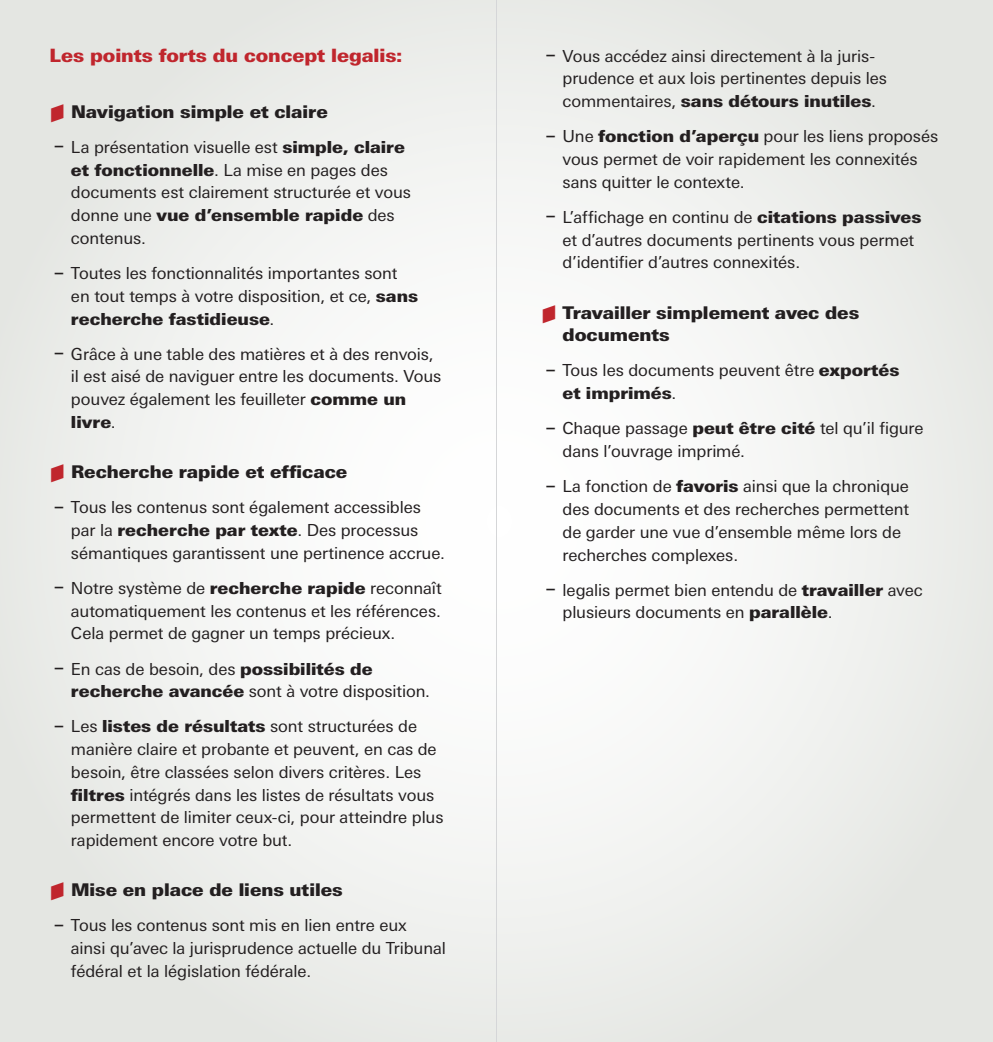
<style>
.page{position:relative;width:993px;height:1042px;background:#fff}
.page>*{position:absolute;margin:0;border:0;box-sizing:border-box;transform-origin:0 0}
.t1{font:900 18.38px "Linotype Univers Basic";letter-spacing:-.005em;color:#c0262d}
.t2{font:900 17.5px/22.8px "Linotype Univers Basic";color:#231f20}
.t3{font:16.62px/22.8px "Linotype Univers Basic";letter-spacing:-.005em;color:#231f20}
.s1{font-size:21.88px}
.s2{font-weight:900}
</style>
<div class="page">
<div style="left:0;top:0;width:496px;height:1042px;background:linear-gradient(to right,#e6e7e4,#f9f9f8)"></div>
<div style="left:496px;top:0;width:496px;height:1042px;background:linear-gradient(to right,#f9f9f9,#e6e8e4)"></div>
<hr style="left:496px;top:0;width:1px;height:1042px;background:#d5d6d8">
<svg style="left:51px;top:104px;width:13px;height:18px"></svg>
<svg style="left:51px;top:464px;width:13px;height:18px"></svg>
<svg style="left:51px;top:882px;width:13px;height:18px"></svg>
<svg style="left:542px;top:305px;width:13px;height:18px"></svg>
<p class="t1" style="left:50px;top:44px;width:354px">Les points forts du concept legalis:</p>
<p class="t2" style="left:71px;top:100px;width:258px">Navigation simple et claire</p>
<p class="t3" style="left:71px;top:136px;width:341px;text-indent:-17px"><span class="s1">−</span> La présentation visuelle est <span class="s2">simple, claire et fonctionnelle</span>. La mise en pages des documents est clairement structurée et vous donne une <span class="s2">vue d’ensemble rapide</span> des contenus.</p>
<p class="t3" style="left:71px;top:262px;width:348px;text-indent:-17px"><span class="s1">−</span> Toutes les fonctionnalités importantes sont en tout temps à votre disposition, et ce, <span class="s2">sans recherche fastidieuse</span>.</p>
<p class="t3" style="left:71px;top:342px;width:371px;text-indent:-17px"><span class="s1">−</span> Grâce à une table des matières et à des renvois, il est aisé de naviguer entre les documents. Vous pouvez également les feuilleter <span class="s2">comme un livre</span>.</p>
<p class="t2" style="left:71px;top:460px;width:278px">Recherche rapide et efficace</p>
<p class="t3" style="left:71px;top:496px;width:375px;text-indent:-17px"><span class="s1">−</span> Tous les contenus sont également accessibles par la <span class="s2">recherche par texte</span>. Des processus sémantiques garantissent une pertinence accrue.</p>
<p class="t3" style="left:71px;top:576px;width:372px;text-align:justify;text-indent:-17px"><span class="s1">−</span> Notre système de <span class="s2">recherche rapide</span> reconnaît automatiquement les contenus et les références.<br>Cela permet de gagner un temps précieux.</p>
<p class="t3" style="left:71px;top:657px;width:360px;text-indent:-17px"><span class="s1">−</span> En cas de besoin, des <span class="s2">possibilités de recherche avancée</span> sont à votre disposition.</p>
<p class="t3" style="left:71px;top:715px;width:374px;text-indent:-17px"><span class="s1">−</span> Les <span class="s2">listes de résultats</span> sont structurées de manière claire et probante et peuvent, en cas de besoin, être classées selon divers critères. Les <span class="s2">filtres</span> intégrés dans les listes de résultats vous permettent de limiter ceux-ci, pour atteindre plus rapidement encore votre but.</p>
<p class="t2" style="left:71px;top:878px;width:273px">Mise en place de liens utiles</p>
<p class="t3" style="left:71px;top:914px;width:376px;text-indent:-17px"><span class="s1">−</span> Tous les contenus sont mis en lien entre eux<br>ainsi qu’avec la jurisprudence actuelle du Tribunal fédéral et la législation fédérale.</p>
<p class="t3" style="left:562px;top:44px;width:326px;text-indent:-17px"><span class="s1">−</span> Vous accédez ainsi directement à la juris&shy;prudence et aux lois pertinentes depuis les commentaires, <span class="s2">sans détours inutiles</span>.</p>
<p class="t3" style="left:562px;top:125px;width:377px;text-indent:-17px"><span class="s1">−</span> Une <span class="s2">fonction d’aperçu</span> pour les liens proposés vous permet de voir rapidement les connexités sans quitter le contexte.</p>
<p class="t3" style="left:562px;top:206px;width:360px;text-indent:-17px"><span class="s1">−</span> L’affichage en continu de <span class="s2">citations passives </span>et d’autres documents pertinents vous permet d’identifier d’autres connexités.</p>
<p class="t2" style="left:562px;top:300px;width:298px">Travailler simplement avec des documents</p>
<p class="t3" style="left:562px;top:359px;width:338px;text-indent:-17px"><span class="s1">−</span> Tous les documents peuvent être <span class="s2">exportés et imprimés</span>.</p>
<p class="t3" style="left:562px;top:417px;width:362px;text-indent:-17px"><span class="s1">−</span> Chaque passage <span class="s2">peut être cité</span> tel qu’il figure dans l’ouvrage imprimé.</p>
<p class="t3" style="left:562px;top:475px;width:348px;text-indent:-17px"><span class="s1">−</span> La fonction de <span class="s2">favoris</span> ainsi que la chronique des documents et des recherches permettent de garder une vue d’ensemble même lors de recherches complexes.</p>
<p class="t3" style="left:562px;top:578px;width:361px;text-indent:-17px"><span class="s1">−</span> legalis permet bien entendu de <span class="s2">travailler</span> avec plusieurs documents en <span class="s2">parallèle</span>.</p>
</div>
